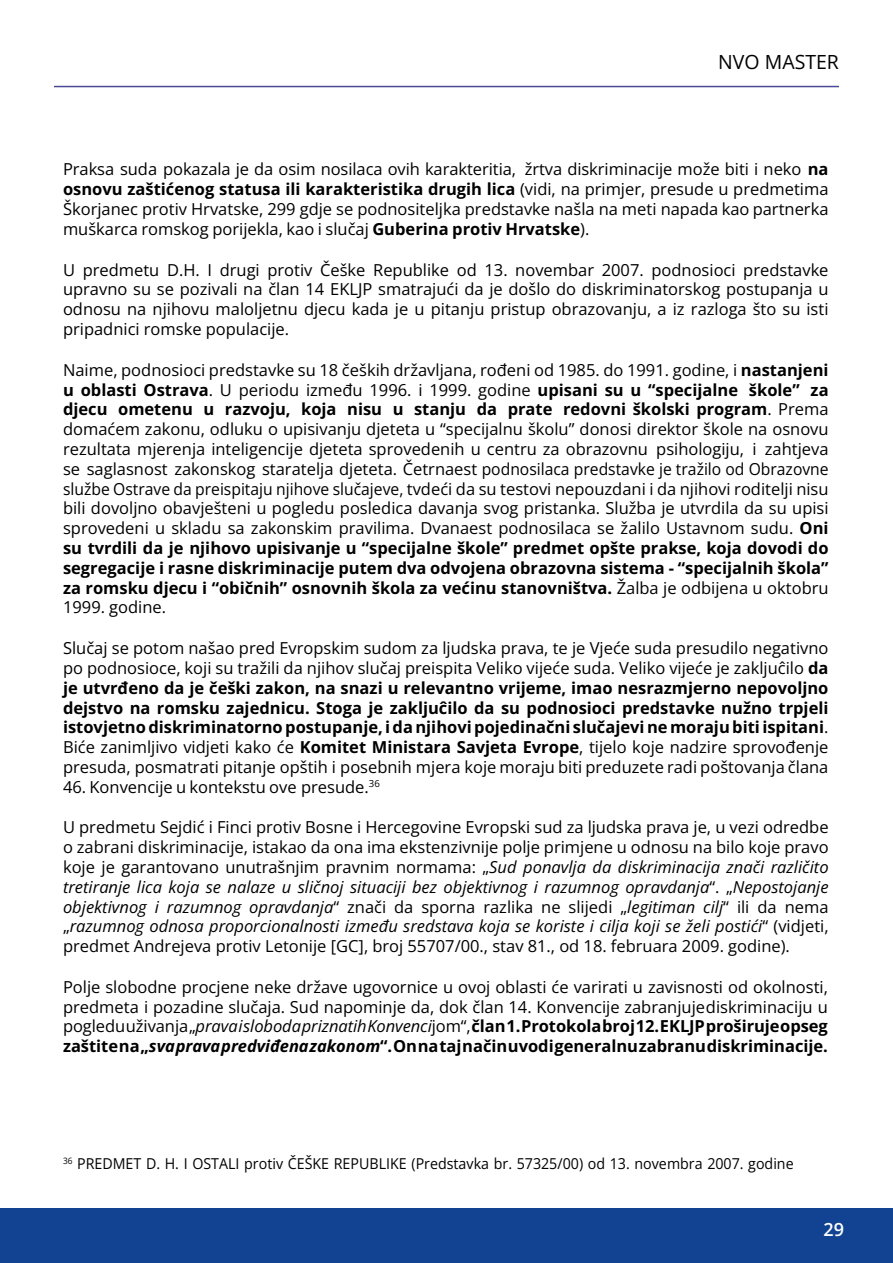
<style>
.page{position:relative;width:893px;height:1263px;background:#fff}
.page>*{position:absolute;margin:0;border:0;box-sizing:border-box;transform-origin:0 0}
.t1{font:19.5px "Open Sans";color:#000}
.t2{font:600 18px "Open Sans";color:#fff}
.t3{font:16.5px/19.8px "Open Sans";color:#000;text-align:justify}
.t4{font:15px "Open Sans";color:#000;scale:.95 1}
.s1{font-weight:700}
.s2{font-style:italic}
.s3{font-weight:700;font-style:italic}
</style>
<div class="page">
<hr style="left:54px;top:86px;width:785px;height:1px;background:#4c4898">
<div style="left:0;top:1208px;width:893px;height:55px;background:#124392"></div>
<p class="t1" style="left:718px;top:48px;width:122px">NVO MASTER</p>
<p class="t3" style="left:63px;top:159px;width:767px">Praksa suda pokazala je da osim nosilaca ovih karakteritia, žrtva diskriminacije može biti i neko <span class="s1">na osnovu zaštićenog statusa ili karakteristika drugih lica</span> (vidi, na primjer, presude u predmetima Škorjanec protiv Hrvatske, 299 gdje se podnositeljka predstavke našla na meti napada kao partnerka muškarca romskog porijekla, kao i slučaj <span class="s1">Guberina protiv Hrvatske</span>).</p>
<p class="t3" style="left:63px;top:259px;width:767px">U predmetu D.H. I drugi protiv Češke Republike od 13. novembar 2007. podnosioci predstavke upravno su se pozivali na član 14 EKLJP smatrajući da je došlo do diskriminatorskog postupanja u odnosu na njihovu maloljetnu djecu kada je u pitanju pristup obrazovanju, a iz razloga što su isti pripadnici romske populacije.</p>
<p class="t3" style="left:63px;top:359px;width:767px">Naime, podnosioci predstavke su 18 čeških državljana, rođeni od 1985. do 1991. godine, i <span class="s1">nastanjeni u oblasti Ostrava</span>. U periodu između 1996. i 1999. godine <span class="s1">upisani su u “specijalne škole” za djecu ometenu u razvoju, koja nisu u stanju da prate redovni školski program</span>. Prema domaćem zakonu, odluku o upisivanju djeteta u “specijalnu školu” donosi direktor škole na osnovu rezultata mjerenja inteligencije djeteta sprovedenih u centru za obrazovnu psihologiju, i zahtjeva se saglasnost zakonskog staratelja djeteta. Četrnaest podnosilaca predstavke je tražilo od Obrazovne službe Ostrave da preispitaju njihove slučajeve, tvdeći da su testovi nepouzdani i da njihovi roditelji nisu bili dovoljno obavješteni u pogledu posledica davanja svog pristanka. Služba je utvrdila da su upisi sprovedeni u skladu sa zakonskim pravilima. Dvanaest podnosilaca se žalilo Ustavnom sudu. <span class="s1">Oni su tvrdili da je njihovo upisivanje u “specijalne škole” predmet opšte prakse, koja dovodi do segregacije i rasne diskriminacije putem dva odvojena obrazovna sistema - “specijalnih škola” za romsku djecu i “običnih” osnovnih škola za većinu stanovništva.</span> Žalba je odbijena u oktobru 1999. godine.</p>
<p class="t3" style="left:63px;top:638px;width:767px">Slučaj se potom našao pred Evropskim sudom za ljudska prava, te je Vjeće suda presudilo negativno po podnosioce, koji su tražili da njihov slučaj preispita Veliko vijeće suda. Veliko vijeće je zakljuĉilo <span class="s1">da je utvrđeno da je češki zakon, na snazi u relevantno vrijeme, imao nesrazmjerno nepovoljno dejstvo na romsku zajednicu. Stoga je zakljuĉilo da su podnosioci predstavke nužno trpjeli istovjetno diskriminatorno postupanje, i da njihovi pojedinačni slučajevi ne moraju biti ispitani</span>.<br>Biće zanimljivo vidjeti kako će <span class="s1">Komitet Ministara Savjeta Evrope</span>, tijelo koje nadzire sprovođenje presuda, posmatrati pitanje opštih i posebnih mjera koje moraju biti preduzete radi poštovanja člana</p>
<p class="t3" style="left:63px;top:776px;width:318px">46. Konvencije u kontekstu ove presude.<sup>36</sup></p>
<p class="t3" style="left:63px;top:817px;width:767px">U predmetu Sejdić i Finci protiv Bosne i Hercegovine Evropski sud za ljudska prava je, u vezi odredbe o zabrani diskriminacije, istakao da ona ima ekstenzivnije polje primjene u odnosu na bilo koje pravo koje je garantovano unutrašnjim pravnim normama: „<span class="s2">Sud ponavlja da diskriminacija znači različito tretiranje lica koja se nalaze u sličnoj situaciji bez objektivnog i razumnog opravdanja</span>“. „<span class="s2">Nepostojanje objektivnog i razumnog opravdanja</span>“ znači da sporna razlika ne slijedi „<span class="s2">legitiman cilj</span>“ ili da nema „<span class="s2">razumnog odnosa proporcionalnosti između sredstava koja se koriste i cilja koji se želi postići</span>“ (vidjeti, predmet Andrejeva protiv Letonije [GC], broj 55707/00., stav 81., od 18. februara 2009. godine).</p>
<p class="t3" style="left:63px;top:976px;width:766px">Polje slobodne procjene neke države ugovornice u ovoj oblasti će varirati u zavisnosti od okolnosti, predmeta i pozadine slučaja. Sud napominje da, dok član 14. Konvencije zabranjuje diskriminaciju u pogledu uživanja „<span class="s2">prava i sloboda priznatih Konvenci</span>jom“, <span class="s1">član 1. Protokola broj 12. EKLJP proširuje opseg zaštite na „</span><span class="s3">sva prava predviđena zakonom</span><span class="s1">“. On na taj način uvodi generalnu zabranu diskriminacije.</span></p>
<p class="t4" style="left:63px;top:1153px;width:771px"><sup>36</sup> PREDMET D. H. I OSTALI protiv ČEŠKE REPUBLIKE (Predstavka br. 57325/00) od 13. novembra 2007. godine</p>
<p class="t2" style="left:823px;top:1216px;width:22px">29</p>
</div>
